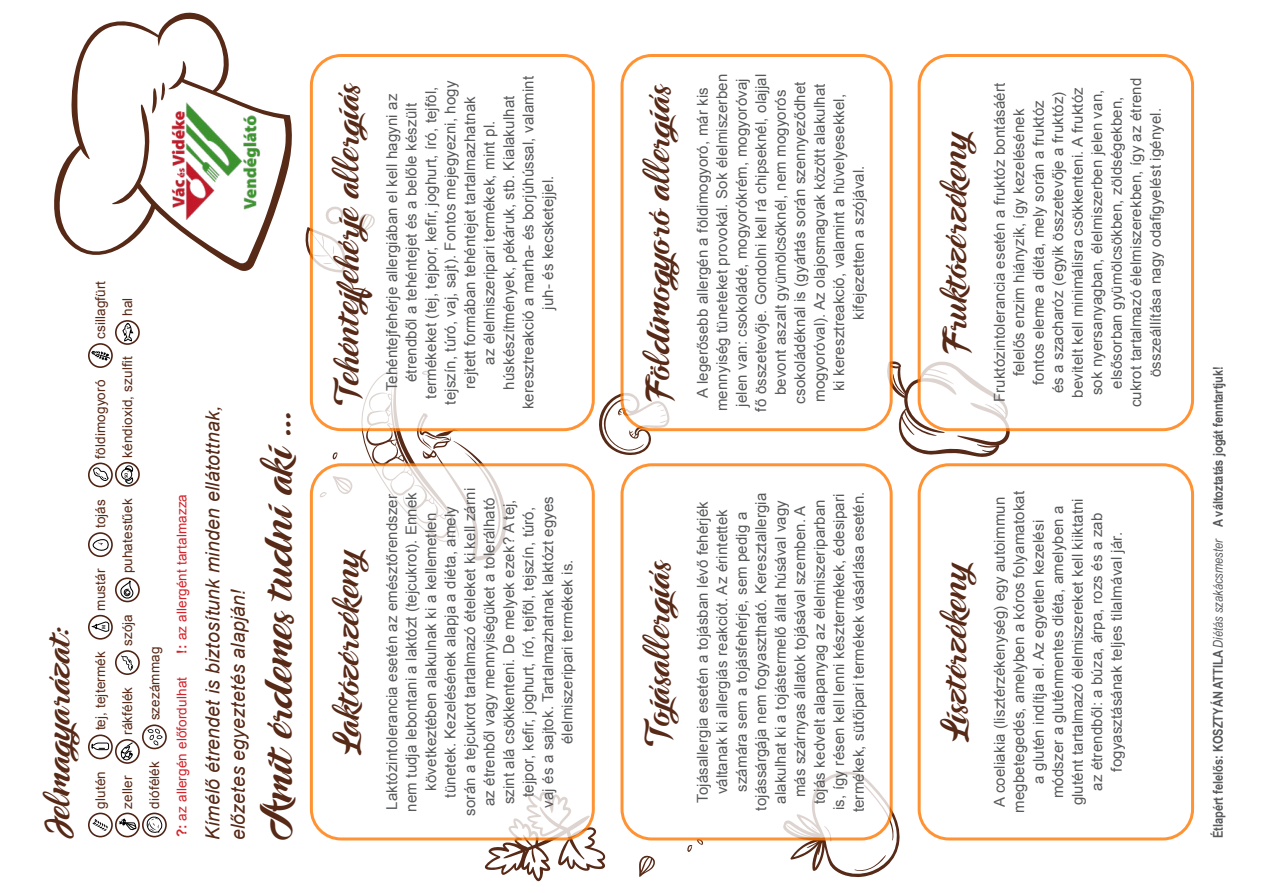
<style>
.page{position:relative;width:1263px;height:893px;background:#fff}
.page>*{position:absolute;margin:0;border:0;box-sizing:border-box;transform-origin:0 0}
.t1{font:36px "Ampera";color:#572917}
.t2{font:30px "Ampera";letter-spacing:.035em;color:#572917}
.t3{font:italic 19.5px/25.5px "Arial";letter-spacing:.01em;color:#572917}
.t4{font:15px/19.5px "Arial";letter-spacing:.01em;color:#58595b;text-align:center}
.t5{font:13.5px "Arial";letter-spacing:.01em;color:#572917}
.t6{font:700 13.5px "Arial Narrow";color:#58595b}
.t7{font:13.5px/27px "Arial";letter-spacing:.01em;color:#d2232a}
.t8{font:600 5.1px "Myriad Pro";color:#000}
.t9{font:600 4.5px "Myriad Pro";color:#000}
.s1{font-weight:700}
.s2{color:#572917}
.s3{font-weight:400;font-style:italic}
</style>
<div class="page">
<svg style="left:782px;top:812px;width:118px;height:66px"></svg>
<svg style="left:482px;top:821px;width:124px;height:60px"></svg>
<svg style="left:639px;top:855px;width:16px;height:22px"></svg>
<svg style="left:687px;top:840px;width:16px;height:12px"></svg>
<svg style="left:886px;top:361px;width:125px;height:96px"></svg>
<svg style="left:599px;top:394px;width:71px;height:61px"></svg>
<svg style="left:305px;top:206px;width:5px;height:75px"></svg>
<svg style="left:319px;top:421px;width:187px;height:53px"></svg>
<div style="left:311px;top:465px;width:282px;height:374px;background:#fff;border-radius:30px"></div>
<div style="left:310px;top:463px;width:285px;height:377px;border:3px solid #ff7800;border-radius:30px"></div>
<div style="left:311px;top:56px;width:282px;height:374px;background:#fff;border-radius:30px"></div>
<div style="left:310px;top:54px;width:285px;height:377px;border:3px solid #ff7800;border-radius:30px"></div>
<div style="left:622px;top:465px;width:269px;height:374px;background:#fff;border-radius:30px"></div>
<div style="left:620px;top:463px;width:273px;height:377px;border:3px solid #ff7800;border-radius:30px"></div>
<div style="left:622px;top:56px;width:269px;height:374px;background:#fff;border-radius:30px"></div>
<div style="left:620px;top:54px;width:273px;height:377px;border:3px solid #ff7800;border-radius:30px"></div>
<div style="left:918px;top:463px;width:276px;height:377px;border:3px solid #ff7800;border-radius:30px"></div>
<div style="left:919px;top:56px;width:273px;height:374px;background:#fff;border-radius:30px"></div>
<div style="left:918px;top:54px;width:276px;height:377px;border:3px solid #ff7800;border-radius:30px"></div>
<svg style="left:54px;top:12px;width:238px;height:259px"></svg>
<img style="left:170px;top:96px;width:92px;height:123px">
<svg style="left:92px;top:819px;width:16px;height:12px"></svg>
<div style="left:88px;top:813px;width:25px;height:24px;border:2px solid #4f2314;border-radius:50%"></div>
<svg style="left:91px;top:742px;width:18px;height:8px"></svg>
<div style="left:88px;top:734px;width:25px;height:25px;border:2px solid #4f2314;border-radius:50%"></div>
<svg style="left:92px;top:621px;width:18px;height:12px"></svg>
<div style="left:88px;top:615px;width:25px;height:25px;border:2px solid #4f2314;border-radius:50%"></div>
<svg style="left:92px;top:539px;width:18px;height:13px"></svg>
<div style="left:88px;top:532px;width:25px;height:25px;border:2px solid #4f2314;border-radius:50%"></div>
<svg style="left:93px;top:468px;width:16px;height:13px"></svg>
<div style="left:88px;top:463px;width:25px;height:24px;border:2px solid #4f2314;border-radius:50%"></div>
<svg style="left:91px;top:351px;width:19px;height:10px"></svg>
<div style="left:88px;top:343px;width:25px;height:25px;border:2px solid #4f2314;border-radius:50%"></div>
<svg style="left:118px;top:818px;width:18px;height:12px"></svg>
<div style="left:115px;top:813px;width:25px;height:24px;border:2px solid #4f2314;border-radius:50%"></div>
<svg style="left:120px;top:742px;width:14px;height:21px"></svg>
<div style="left:115px;top:739px;width:25px;height:25px;border:2px solid #4f2314;border-radius:50%"></div>
<svg style="left:121px;top:655px;width:12px;height:16px"></svg>
<div style="left:115px;top:650px;width:25px;height:25px;border:2px solid #4f2314;border-radius:50%"></div>
<svg style="left:119px;top:580px;width:16px;height:20px"></svg>
<div style="left:115px;top:577px;width:25px;height:25px;border:2px solid #4f2314;border-radius:50%"></div>
<svg style="left:121px;top:465px;width:12px;height:19px"></svg>
<div style="left:115px;top:462px;width:25px;height:25px;border:2px solid #4f2314;border-radius:50%"></div>
<svg style="left:122px;top:323px;width:12px;height:19px"></svg>
<div style="left:115px;top:320px;width:25px;height:25px;border:2px solid #4f2314;border-radius:50%"></div>
<svg style="left:145px;top:816px;width:18px;height:17px"></svg>
<div style="left:142px;top:813px;width:25px;height:24px;border:2px solid #4f2314;border-radius:50%"></div>
<svg style="left:147px;top:728px;width:16px;height:17px"></svg>
<div style="left:142px;top:724px;width:25px;height:25px;border:2px solid #4f2314;border-radius:50%"></div>
<h2 class="t2" style="left:35px;top:837px;width:212px;rotate:-90deg">Jelmagyarázat:</h2>
<p class="t5" style="left:92px;top:339px;width:60px;rotate:-90deg">csillagfürt</p>
<p class="t5" style="left:92px;top:458px;width:80px;rotate:-90deg">földimogyoró</p>
<p class="t5" style="left:92px;top:528px;width:31px;rotate:-90deg">tojás</p>
<p class="t5" style="left:92px;top:611px;width:44px;rotate:-90deg">mustár</p>
<p class="t8" style="left:101px;top:629px;width:6px;rotate:-90deg">M</p>
<p class="t5" style="left:92px;top:730px;width:81px;rotate:-90deg">tej, tejtermék</p>
<p class="t5" style="left:92px;top:809px;width:39px;rotate:-90deg">glutén</p>
<p class="t5" style="left:119px;top:316px;width:20px;rotate:-90deg">hal</p>
<p class="t5" style="left:119px;top:458px;width:103px;rotate:-90deg">kéndioxid, szulfit</p>
<p class="t9" style="left:123px;top:478px;width:8px;rotate:-90deg">SO<sub>2</sub></p>
<p class="t5" style="left:119px;top:573px;width:76px;rotate:-90deg">puhatestűek</p>
<p class="t5" style="left:119px;top:646px;width:34px;rotate:-90deg">szója</p>
<p class="t5" style="left:119px;top:735px;width:50px;rotate:-90deg">rákfélék</p>
<p class="t5" style="left:119px;top:809px;width:35px;rotate:-90deg">zeller</p>
<p class="t7" style="left:168px;top:654px;width:161px;rotate:-90deg"><span class="s1">!:</span> az allergént tartalmazza</p>
<p class="t7" style="left:141px;top:837px;width:192px;text-indent:117px;rotate:-90deg"><span class="s2">szezámmag </span><span class="s1">?:</span> az allergén előfordulhat</p>
<p class="t5" style="left:146px;top:809px;width:49px;rotate:-90deg">diófélék</p>
<h3 class="t3" style="left:200px;top:840px;width:436px;rotate:-90deg">Kímélő étrendet is biztosítunk minden ellátottnak, előzetes egyeztetés alapján!</h3>
<h1 class="t1" style="left:251px;top:840px;width:433px;rotate:-90deg">Amit érdemes tudni aki …</h1>
<h2 class="t2" style="left:324px;top:401px;width:321px;rotate:-90deg">Tehéntejfehérje allergiás</h2>
<p class="t4" style="left:382px;top:409px;width:334px;rotate:-90deg">Tehéntejfehérje allergiában el kell hagyni az étrendből a tehéntejet és a belőle készült termékeket (tej, tejpor, kefir, joghurt, író, tejföl, tejszín, túró, vaj, sajt). Fontos mejegyezni, hogy rejtett formában tehéntejet tartalmazhatnak<br>az élelmiszeripari termékek, mint pl. húskészítmények, pékáruk, stb. Kialakulhat keresztreakció a marha- és borjúhússal, valamint juh- és kecsketejjel.</p>
<h2 class="t2" style="left:324px;top:753px;width:212px;rotate:-90deg">Laktózérzékeny</h2>
<p class="t4" style="left:382px;top:816px;width:329px;rotate:-90deg">Laktózintolerancia esetén az emésztőrendszer nem tudja lebontani a laktózt (tejcukrot). Ennek következtében alakulnak ki a kellemetlen tünetek. Kezelésének alapja a diéta, amely során a tejcukrot tartalmazó ételeket ki kell zárni az étrenből vagy mennyiségüket a tolerálható szint alá csökkenteni. De melyek ezek? A tej, tejpor, kefir, joghurt, író, tejföl, tejszín, túró,<br>vaj és a sajtok. Tartalmazhatnak laktózt egyes élelmiszeripari termékek is.</p>
<h2 class="t2" style="left:635px;top:400px;width:318px;rotate:-90deg">Földimogyoró allergiás</h2>
<p class="t4" style="left:693px;top:412px;width:339px;rotate:-90deg">A legerősebb allergén a földimogyoró, már kis mennyiség tüneteket provokál. Sok élelmiszerben jelen van: csokoládé, mogyorókrém, mogyoróvaj fő összetevője. Gondolni kell rá chipseknél, olajjal bevont aszalt gyümölcsöknél, nem mogyorós csokoládéknál is (gyártás során szennyeződhet mogyoróval). Az olajosmagvak között alakulhat<br>ki keresztreakció, valamint a hüvelyesekkel, kifejezetten a szójával.</p>
<h2 class="t2" style="left:635px;top:742px;width:184px;rotate:-90deg">Tojásallergiás</h2>
<p class="t4" style="left:693px;top:812px;width:323px;rotate:-90deg">Tojásallergia esetén a tojásban lévő fehérjék váltanak ki allergiás reakciót. Az érintettek számára sem a tojásfehérje, sem pedig a tojássárgája nem fogyasztható. Keresztallergia alakulhat ki a tojástermelő állat húsával vagy más szárnyas állatok tojásával szemben. A tojás kedvelt alapanyag az élelmiszeriparban is, így résen kell lenni késztermékek, édesipari termékek, sütőipari termékek vásárlása esetén.</p>
<h2 class="t2" style="left:932px;top:352px;width:228px;rotate:-90deg">Fruktózérzékeny</h2>
<p class="t4" style="left:990px;top:407px;width:331px;rotate:-90deg">Fruktózintolerancia esetén a fruktóz bontásáért felelős enzim hiányzik, így kezelésének<br>fontos eleme a diéta, mely során a fruktóz<br>és a szacharóz (egyik összetevője a fruktóz) bevitelt kell minimálisra csökkenteni. A fruktóz sok nyersanyagban, élelmiszerben jelen van, elsősorban gyümölcsökben, zöldségekben, cukrot tartalmazó élelmiszerekben, így az étrend összeállítása nagy odafigyelést igényel.</p>
<h2 class="t2" style="left:932px;top:740px;width:185px;rotate:-90deg">Lisztérzékeny</h2>
<p class="t4" style="left:990px;top:813px;width:323px;rotate:-90deg">A coeliakia (lisztérzékenység) egy autoimmun megbetegedés, amelyben a kóros folyamatokat a glutén indítja el. Az egyetlen kezelési módszer a gluténmentes diéta, amelyben a glutént tartalmazó élelmiszereket kell kiiktatni az étrendből: a búza, árpa, rozs és a zab fogyasztásának teljes tilalmával jár.</p>
<p class="t6" style="left:1208px;top:838px;width:474px;rotate:-90deg">Étlapért felelős: KOSZTYÁN ATTILA <span class="s3">Diétás szakácsmester</span> A változtatás jogát fenntartjuk!</p>
</div>
